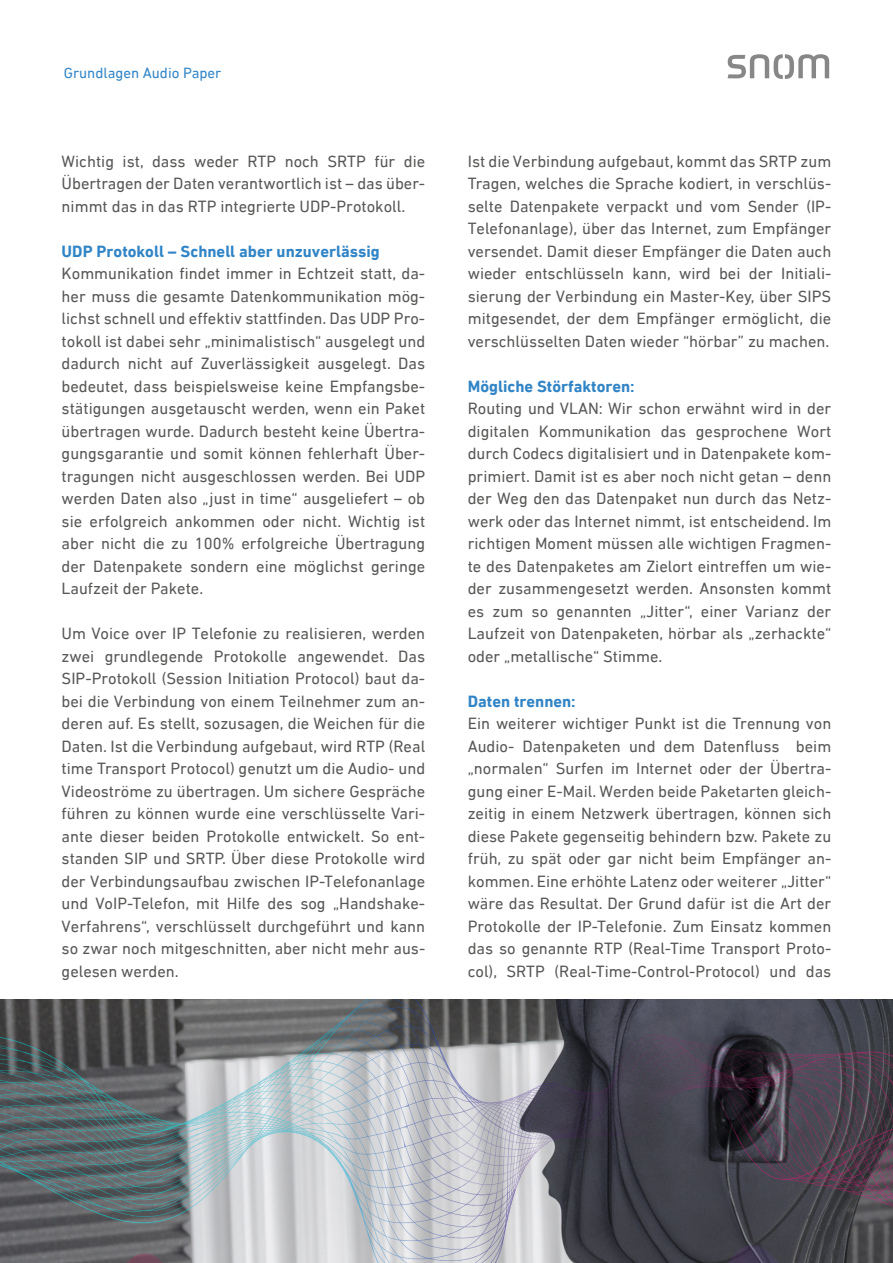
<style>
.page{position:relative;width:893px;height:1263px;background:#fff}
.page>*{position:absolute;margin:0;border:0;box-sizing:border-box;transform-origin:0 0}
.t1{font:16.5px/22.5px "DIN Next LT Pro";color:#575756;text-align:justify}
.t2{font:700 16.5px "DIN Next LT Pro";color:#3185c6}
.t3{font:15px "DIN Next LT Pro";color:#3185c6}
</style>
<div class="page">
<svg style="left:728px;top:54px;width:101px;height:25px"></svg>
<img style="left:0;top:999px;width:893px;height:264px">
<p class="t3" style="left:64px;top:64px;width:159px">Grundlagen Audio Paper</p>
<p class="t1" style="left:62px;top:149px;width:365px">Wichtig ist, dass weder RTP noch SRTP für die Übertragen der Daten verantwortlich ist – das über&shy;nimmt das in das RTP integrierte UDP-Protokoll.</p>
<p class="t2" style="left:62px;top:241px;width:320px">UDP Protokoll – Schnell aber unzuverlässig</p>
<p class="t1" style="left:62px;top:262px;width:365px">Kommunikation findet immer in Echtzeit statt, da&shy;her muss die gesamte Datenkommunikation mög&shy;lichst schnell und effektiv stattfinden. Das UDP Pro&shy;tokoll ist dabei sehr „minimalistisch“ ausgelegt und dadurch nicht auf Zuverlässigkeit ausgelegt. Das bedeutet, dass beispielsweise keine Empfangsbe&shy;stätigungen ausgetauscht werden, wenn ein Paket übertragen wurde. Dadurch besteht keine Übertra&shy;gungsgarantie und somit können fehlerhaft Über&shy;tragungen nicht ausgeschlossen werden. Bei UDP werden Daten also „just in time“ ausgeliefert – ob sie erfolgreich ankommen oder nicht. Wichtig ist aber nicht die zu 100% erfolgreiche Übertragung der Datenpakete sondern eine möglichst geringe Laufzeit der Pakete.</p>
<p class="t1" style="left:62px;top:622px;width:365px">Um Voice over IP Telefonie zu realisieren, werden zwei grundlegende Protokolle angewendet. Das SIP-Protokoll (Session Initiation Protocol) baut da&shy;bei die Verbindung von einem Teilnehmer zum an&shy;deren auf. Es stellt, sozusagen, die Weichen für die Daten. Ist die Verbindung aufgebaut, wird RTP (Real time Transport Protocol) genutzt um die Audio- und Videoströme zu übertragen. Um sichere Gespräche führen zu können wurde eine verschlüsselte Vari&shy;ante dieser beiden Protokolle entwickelt. So ent&shy;standen SIP und SRTP. Über diese Protokolle wird der Verbindungsaufbau zwischen IP-Telefonanlage und VoIP-Telefon, mit Hilfe des sog „Handshake-Verfahrens“, verschlüsselt durchgeführt und kann so zwar noch mitgeschnitten, aber nicht mehr aus&shy;gelesen werden.</p>
<p class="t1" style="left:468px;top:150px;width:365px">Ist die Verbindung aufgebaut, kommt das SRTP zum Tragen, welches die Sprache kodiert, in verschlüs&shy;selte Datenpakete verpackt und vom Sender (IP-Telefonanlage), über das Internet, zum Empfänger versendet. Damit dieser Empfänger die Daten auch wieder entschlüsseln kann, wird bei der Initiali&shy;sierung der Verbindung ein Master-Key, über SIPS mitgesendet, der dem Empfänger ermöglicht, die verschlüsselten Daten wieder “hörbar” zu machen.</p>
<p class="t2" style="left:468px;top:376px;width:168px">Mögliche Störfaktoren:</p>
<p class="t1" style="left:468px;top:397px;width:365px">Routing und VLAN: Wir schon erwähnt wird in der digitalen Kommunikation das gesprochene Wort durch Codecs digitalisiert und in Datenpakete kom&shy;primiert. Damit ist es aber noch nicht getan – denn der Weg den das Datenpaket nun durch das Netz&shy;werk oder das Internet nimmt, ist entscheidend. Im richtigen Moment müssen alle wichtigen Fragmen&shy;te des Datenpaketes am Zielort eintreffen um wie&shy;der zusammengesetzt werden. Ansonsten kommt es zum so genannten „Jitter“, einer Varianz der Laufzeit von Datenpaketen, hörbar als „zerhackte“ oder „metallische“ Stimme.</p>
<p class="t2" style="left:468px;top:692px;width:109px">Daten trennen:</p>
<p class="t1" style="left:468px;top:712px;width:365px">Ein weiterer wichtiger Punkt ist die Trennung von Audio- Datenpaketen und dem Datenfluss beim „normalen“ Surfen im Internet oder der Übertra&shy;gung einer E-Mail. Werden beide Paketarten gleich&shy;zeitig in einem Netzwerk übertragen, können sich diese Pakete gegenseitig behindern bzw. Pakete zu früh, zu spät oder gar nicht beim Empfänger an&shy;kommen. Eine erhöhte Latenz oder weiterer „Jitter“ wäre das Resultat. Der Grund dafür ist die Art der Protokolle der IP-Telefonie. Zum Einsatz kommen das so genannte RTP (Real-Time Transport Proto&shy;col), SRTP (Real-Time-Control-Protocol) und das</p>
</div>
